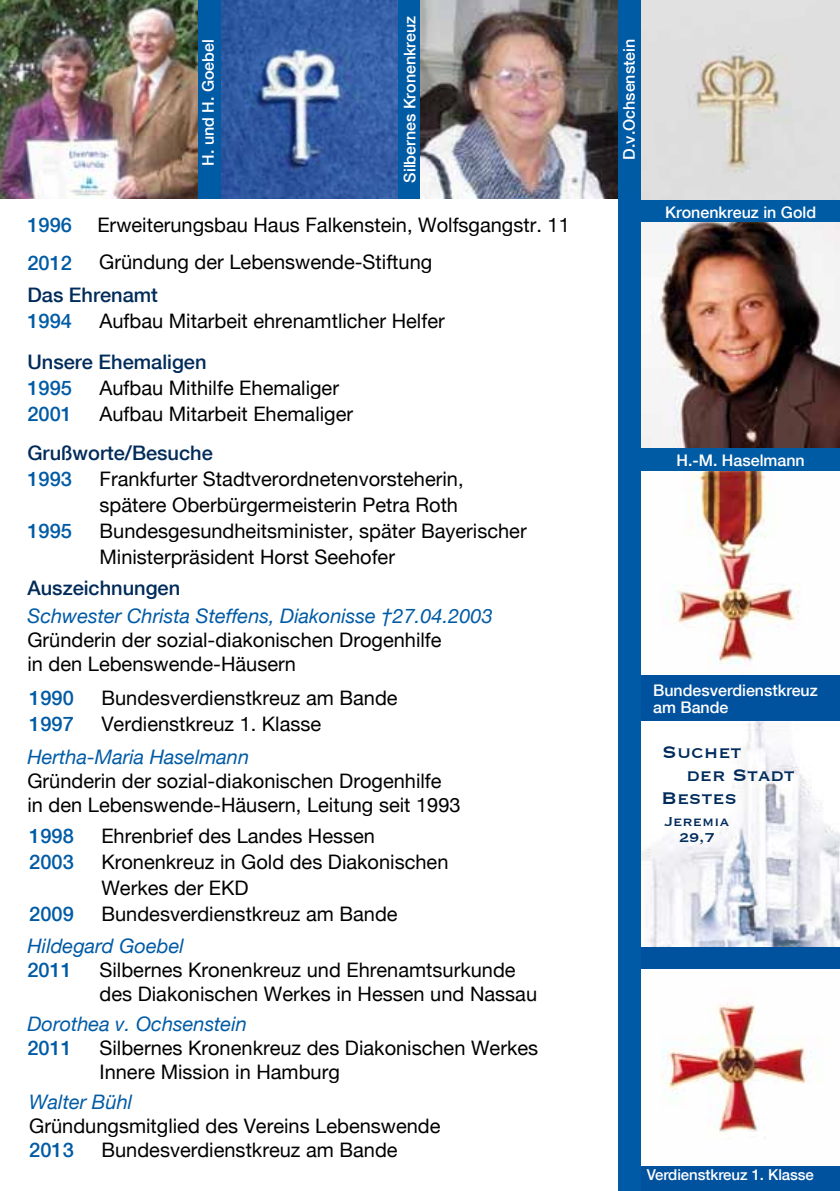
<style>
.page{position:relative;width:840px;height:1191px;background:#fff}
.page>*{position:absolute;margin:0;border:0;box-sizing:border-box;transform-origin:0 0}
.t1{font:22px/23.2px "Copperplate";color:#002b5a}
.t2{font:20px/24px "Helvetica Neue";color:#000}
.t3{font:500 20px/38px "Helvetica Neue";color:#005ba5}
.t4{font:500 20px "Helvetica Neue";color:#002b5a}
.t5{font:italic 20px "Helvetica Neue";color:#005ba5}
.t6{font:italic 20px "Helvetica Neue";color:#005aa5}
.t7{font:16.8px/16px "Copperplate";color:#002b5a;text-align:center}
.t8{font:500 16px "Helvetica Neue";color:#fff}
.t9{font:500 15px "Helvetica Neue";letter-spacing:-.005em;color:#fff}
.s1{font-style:italic;color:#005aa5}
.s2{font-style:italic;color:#005ba5}
</style>
<div class="page">
<img style="left:641px;top:720px;width:198px;height:227px">
<img style="left:221px;top:0;width:177px;height:198px">
<img style="left:0;top:0;width:198px;height:198px">
<img style="left:420px;top:0;width:198px;height:198px">
<img style="left:666px;top:471px;width:134px;height:194px">
<div style="left:618px;top:0;width:23px;height:1191px;background:#005aa5"></div>
<div style="left:198px;top:0;width:23px;height:198px;background:#005ba5"></div>
<div style="left:398px;top:0;width:22px;height:198px;background:#005ba5"></div>
<img style="left:641px;top:222px;width:198px;height:226px">
<div style="left:641px;top:448px;width:198px;height:23px;background:#005ba5"></div>
<div style="left:641px;top:675px;width:198px;height:45px;background:#00519e"></div>
<div style="left:641px;top:947px;width:198px;height:22px;background:#00519e"></div>
<img style="left:662px;top:1002px;width:150px;height:130px">
<div style="left:641px;top:1166px;width:198px;height:25px;background:#00519e"></div>
<div style="left:641px;top:199px;width:198px;height:23px;background:#005ba5"></div>
<img style="left:641px;top:0;width:198px;height:200px">
<p class="t8" style="left:400px;top:183px;width:168px;rotate:-90deg">Silbernes Kronenkreuz</p>
<p class="t8" style="left:198px;top:166px;width:128px;rotate:-90deg">H. und H. Goebel</p>
<p class="t8" style="left:619px;top:160px;width:122px;rotate:-90deg">D.v.Ochsenstein</p>
<p class="t3" style="left:27px;top:206px;width:46px">1996<br>2012</p>
<p class="t2" style="left:97px;top:213px;width:473px">Erweiterungsbau Haus Falkenstein, Wolfsgangstr. 11</p>
<p class="t2" style="left:99px;top:250px;width:334px">Gründung der Lebenswende-Stiftung</p>
<p class="t4" style="left:27px;top:282px;width:132px">Das Ehrenamt</p>
<p class="t3" style="left:27px;top:301px;width:46px">1994</p>
<p class="t2" style="left:99px;top:308px;width:346px">Aufbau Mitarbeit ehrenamtlicher Helfer</p>
<p class="t4" style="left:27px;top:350px;width:180px">Unsere Ehemaligen</p>
<p class="t3" style="left:27px;top:369px;width:46px">1995</p>
<p class="t2" style="left:99px;top:376px;width:241px">Aufbau Mithilfe Ehemaliger</p>
<p class="t3" style="left:27px;top:395px;width:46px">2001</p>
<p class="t2" style="left:99px;top:402px;width:255px">Aufbau Mitarbeit Ehemaliger</p>
<p class="t4" style="left:27px;top:440px;width:187px">Grußworte/Besuche</p>
<p class="t3" style="left:27px;top:459px;width:46px">1993</p>
<p class="t2" style="left:99px;top:465px;width:365px;line-height:26px">Frankfurter Stadtverordnetenvorsteherin, spätere Oberbürgermeisterin Petra Roth</p>
<p class="t3" style="left:27px;top:511px;width:46px">1995</p>
<p class="t2" style="left:99px;top:517px;width:428px;line-height:26px">Bundesgesundheitsminister, später Bayerischer<br>Ministerpräsident Horst Seehofer</p>
<p class="t4" style="left:27px;top:576px;width:154px">Auszeichnungen</p>
<p class="t2" style="left:27px;top:604px;width:466px"><span class="s1">Schwester Christa Steffens, Diakoniss</span><span class="s2">e †27.04.2003<br></span>Gründerin der sozial-diakonischen Drogenhilfe<br>in den Lebenswende-Häusern</p>
<p class="t3" style="left:29px;top:679px;width:46px">1990</p>
<p class="t2" style="left:101px;top:686px;width:297px">Bundesverdienstkreuz am Bande</p>
<p class="t3" style="left:29px;top:705px;width:46px">1997</p>
<p class="t2" style="left:101px;top:712px;width:221px">Verdienstkreuz 1. Klasse</p>
<p class="t5" style="left:27px;top:744px;width:223px">Hertha-Maria Haselmann</p>
<p class="t2" style="left:27px;top:768px;width:434px">Gründerin der sozial-diakonischen Drogenhilfe in den Lebenswende-Häusern, Leitung seit 1993</p>
<p class="t3" style="left:29px;top:816px;width:46px">1998</p>
<p class="t2" style="left:101px;top:823px;width:275px">Ehrenbrief des Landes Hessen</p>
<p class="t3" style="left:29px;top:842px;width:46px">2003</p>
<p class="t2" style="left:101px;top:848px;width:348px;line-height:26px">Kronenkreuz in Gold des Diakonischen<br>Werkes der EKD</p>
<p class="t3" style="left:29px;top:894px;width:46px">2009</p>
<p class="t2" style="left:101px;top:901px;width:297px">Bundesverdienstkreuz am Bande</p>
<p class="t6" style="left:27px;top:933px;width:158px">Hildegard Goebel</p>
<p class="t3" style="left:27px;top:950px;width:46px">2011</p>
<p class="t2" style="left:99px;top:957px;width:439px">Silbernes Kronenkreuz und Ehrenamtsurkunde des Diakonischen Werkes in Hessen und Nassau</p>
<p class="t5" style="left:27px;top:1012px;width:221px">Dorothea v. Ochsenstein</p>
<p class="t3" style="left:27px;top:1028px;width:46px">2011</p>
<p class="t2" style="left:99px;top:1035px;width:440px">Silbernes Kronenkreuz des Diakonischen Werkes<br>Innere Mission in Hamburg</p>
<p class="t5" style="left:29px;top:1090px;width:104px">Walter Bühl</p>
<p class="t2" style="left:29px;top:1114px;width:412px">Gründungsmitglied des Vereins Lebenswende</p>
<p class="t3" style="left:29px;top:1131px;width:46px">2013</p>
<p class="t2" style="left:101px;top:1138px;width:297px">Bundesverdienstkreuz am Bande</p>
<p class="t8" style="left:664px;top:203px;width:152px">Kronenkreuz in Gold</p>
<p class="t8" style="left:676px;top:450px;width:130px">H.-M. Haselmann</p>
<p class="t8" style="left:652px;top:681px;width:166px">Bundesverdienstkreuz</p>
<p class="t8" style="left:652px;top:697px;width:77px">am Bande</p>
<p class="t1" style="left:661px;top:738px;width:81px">Suchet</p>
<p class="t1" style="left:660px;top:762px;width:135px;text-indent:25px">der Stadt<br>Bestes</p>
<p class="t7" style="left:664px;top:812px;width:66px">Jeremia<br>29,7</p>
<p class="t9" style="left:646px;top:1166px;width:168px">Verdienstkreuz 1. Klasse</p>
</div>
